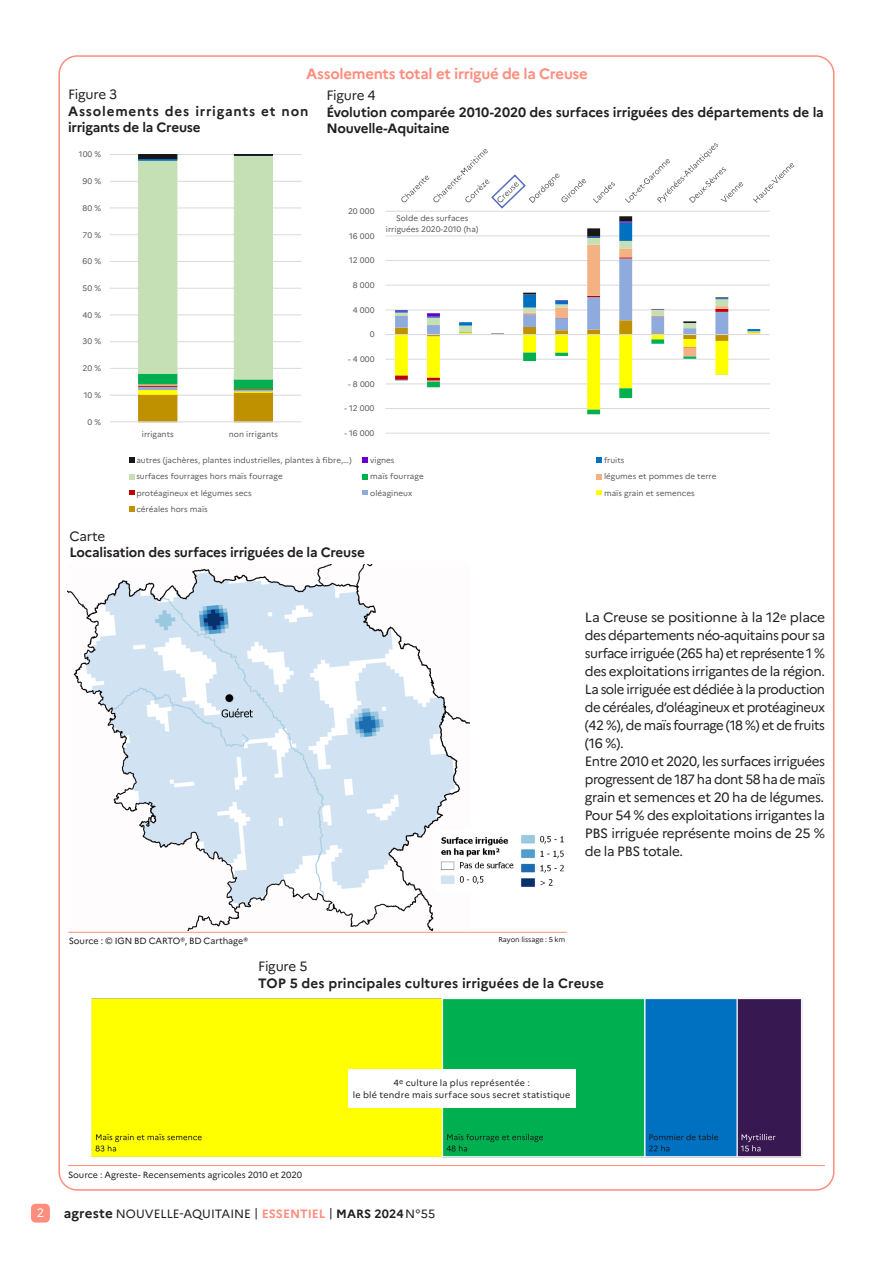
<style>
.page{position:relative;width:893px;height:1263px;background:#fff}
.page>*{position:absolute;margin:0;border:0;box-sizing:border-box;transform-origin:0 0}
.Num_Figure_9{font:700 15px "Marianne";letter-spacing:-.02em;color:#ff8d7e}
.Num_Figure_9-2{font:13.5px/18px "Marianne";letter-spacing:-.03em;color:#231f20;text-align:justify}
.Titre_Figure_9{font:700 13.5px/16.5px "Marianne";letter-spacing:-.01em;color:#231f20}
.Titre_Figure_9-2{font:700 13.5px/16.5px "Marianne";letter-spacing:.055em;color:#231f20}
.Titre_Figure_9-3{font:700 13.5px "Marianne";letter-spacing:.01em;color:#231f20}
.t1{font:12.15px "Marianne";color:#fff}
.t2{font:12px "Marianne";color:#231f20}
.Source{font:9px "Marianne";letter-spacing:-.005em;color:#231f20}
.Num_Figure_9-3{font:9px "Marianne";letter-spacing:.02em;color:#231f20}
.t3{font:8.1px/11.2px "Marianne";color:#595959;text-align:center}
.Source-2{font:7.2px "Marianne";letter-spacing:-.005em;color:#231f20}
.s1{font-weight:700;font-size:13.5px}
.s2{font-weight:700;color:#ff8d7e}
.s3{font-weight:700}
</style>
<div class="page">
<div style="left:31px;top:1204px;width:19px;height:18px;background:#ff8d7e;border-radius:5px"></div>
<hr style="left:110px;top:395px;width:191px;height:1px;background:#d9d9d9">
<hr style="left:110px;top:368px;width:191px;height:1px;background:#d9d9d9">
<hr style="left:110px;top:341px;width:191px;height:1px;background:#d9d9d9">
<hr style="left:110px;top:315px;width:191px;height:1px;background:#d9d9d9">
<hr style="left:110px;top:288px;width:191px;height:1px;background:#d9d9d9">
<hr style="left:110px;top:261px;width:191px;height:1px;background:#d9d9d9">
<hr style="left:110px;top:234px;width:191px;height:1px;background:#d9d9d9">
<hr style="left:110px;top:208px;width:191px;height:1px;background:#d9d9d9">
<hr style="left:110px;top:181px;width:191px;height:1px;background:#d9d9d9">
<hr style="left:110px;top:154px;width:191px;height:1px;background:#d9d9d9">
<svg style="left:138px;top:155px;width:135px;height:266px"></svg>
<div style="left:138px;top:158px;width:39px;height:3px;border:1px solid #0070c0"></div>
<hr style="left:139px;top:154px;width:38px;height:4px;background:#181717">
<div style="left:138px;top:154px;width:39px;height:5px;border:1px solid #181717"></div>
<div style="left:234px;top:154px;width:39px;height:2px;border:1px solid #181717"></div>
<hr style="left:110px;top:421px;width:191px;height:1px;background:#d9d9d9">
<img style="left:91px;top:998px;width:712px;height:160px">
<hr style="left:68px;top:1165px;width:757px;height:1px;background:#ff8d7e">
<hr style="left:385px;top:433px;width:385px;height:1px;background:#d9d9d9">
<hr style="left:385px;top:408px;width:385px;height:1px;background:#d9d9d9">
<hr style="left:385px;top:384px;width:385px;height:1px;background:#d9d9d9">
<hr style="left:385px;top:359px;width:385px;height:1px;background:#d9d9d9">
<hr style="left:385px;top:310px;width:385px;height:1px;background:#d9d9d9">
<hr style="left:385px;top:285px;width:385px;height:1px;background:#d9d9d9">
<hr style="left:385px;top:260px;width:385px;height:1px;background:#d9d9d9">
<hr style="left:385px;top:236px;width:385px;height:1px;background:#d9d9d9">
<hr style="left:385px;top:211px;width:385px;height:1px;background:#d9d9d9">
<svg style="left:395px;top:380px;width:365px;height:34px"></svg>
<svg style="left:395px;top:216px;width:365px;height:164px"></svg>
<hr style="left:385px;top:334px;width:385px;height:1px;background:#d9d9d9">
<svg style="left:593px;top:182px;width:22px;height:21px"></svg>
<svg style="left:625px;top:143px;width:118px;height:60px"></svg>
<svg style="left:753px;top:163px;width:41px;height:40px"></svg>
<svg style="left:129px;top:458px;width:5px;height:5px"></svg>
<svg style="left:363px;top:458px;width:5px;height:5px"></svg>
<svg style="left:597px;top:458px;width:5px;height:5px"></svg>
<svg style="left:129px;top:474px;width:5px;height:5px"></svg>
<svg style="left:363px;top:474px;width:5px;height:5px"></svg>
<svg style="left:597px;top:474px;width:5px;height:5px"></svg>
<svg style="left:129px;top:490px;width:5px;height:5px"></svg>
<svg style="left:363px;top:490px;width:5px;height:5px"></svg>
<svg style="left:597px;top:490px;width:5px;height:5px"></svg>
<svg style="left:129px;top:506px;width:5px;height:5px"></svg>
<svg style="left:401px;top:149px;width:185px;height:60px"></svg>
<img style="left:68px;top:565px;width:402px;height:366px">
<hr style="left:68px;top:932px;width:499px;height:1px;background:#ff8d7e">
<img style="left:438px;top:831px;width:126px;height:62px">
<div style="left:348px;top:1069px;width:227px;height:39px;background:#fff"></div>
<p class="Num_Figure_9" style="left:306px;top:62px;width:283px">Assolements total et irrigué de la Creuse</p>
<p class="Num_Figure_9-2" style="left:68px;top:85px;width:51px">Figure 3</p>
<p class="Titre_Figure_9-2" style="left:68px;top:102px;width:242px">Assolements des irrigants et non irrigants de la Creuse</p>
<p class="t3" style="left:79px;top:148px;width:24px">100 %</p>
<p class="t3" style="left:83px;top:175px;width:20px">90 %</p>
<p class="t3" style="left:83px;top:202px;width:20px">80 %</p>
<p class="t3" style="left:83px;top:228px;width:20px">70 %</p>
<p class="t3" style="left:83px;top:255px;width:20px">60 %</p>
<p class="t3" style="left:83px;top:282px;width:20px">50 %</p>
<p class="t3" style="left:83px;top:309px;width:20px">40 %</p>
<p class="t3" style="left:83px;top:335px;width:20px">30 %</p>
<p class="t3" style="left:83px;top:362px;width:20px">20 %</p>
<p class="t3" style="left:84px;top:389px;width:19px">10 %</p>
<p class="t3" style="left:87px;top:415px;width:15px">0 %</p>
<p class="t3" style="left:142px;top:428px;width:33px">irrigants</p>
<p class="t3" style="left:229px;top:428px;width:51px">non irrigants</p>
<p class="Num_Figure_9-2" style="left:326px;top:86px;width:51px">Figure 4</p>
<p class="Titre_Figure_9" style="left:326px;top:103px;width:499px">Évolution comparée 2010-2020 des surfaces irriguées des départements de la<br>Nouvelle-Aquitaine</p>
<p class="t3" style="left:348px;top:205px;width:28px">20 000</p>
<p class="t3" style="left:349px;top:230px;width:27px">16 000</p>
<p class="t3" style="left:349px;top:254px;width:27px">12 000</p>
<p class="t3" style="left:353px;top:279px;width:23px">8 000</p>
<p class="t3" style="left:353px;top:303px;width:23px">4 000</p>
<p class="t3" style="left:370px;top:328px;width:6px">0</p>
<p class="t3" style="left:348px;top:353px;width:28px">- 4 000</p>
<p class="t3" style="left:348px;top:377px;width:28px">- 8 000</p>
<p class="t3" style="left:344px;top:402px;width:32px">- 12 000</p>
<p class="t3" style="left:344px;top:427px;width:32px">- 16 000</p>
<p class="t3" style="left:386px;top:212px;width:94px">Solde des surfaces irriguées 2020-2010 (ha)</p>
<p class="t3" style="left:136px;top:454px;width:217px">autres (jachères, plantes industrielles, plantes à fibre,…)</p>
<p class="t3" style="left:370px;top:454px;width:26px">vignes</p>
<p class="t3" style="left:604px;top:454px;width:22px">fruits</p>
<p class="t3" style="left:136px;top:470px;width:148px">surfaces fourrages hors maïs fourrage</p>
<p class="t3" style="left:370px;top:470px;width:55px">maïs fourrage</p>
<p class="t3" style="left:604px;top:470px;width:114px">légumes et pommes de terre</p>
<p class="t3" style="left:136px;top:486px;width:117px">protéagineux et légumes secs</p>
<p class="t3" style="left:370px;top:486px;width:44px">oléagineux</p>
<p class="t3" style="left:604px;top:486px;width:92px">maïs grain et semences</p>
<p class="t3" style="left:136px;top:502px;width:73px">céréales hors maïs</p>
<p class="Num_Figure_9-2" style="left:69px;top:526px;width:37px">Carte</p>
<p class="Titre_Figure_9" style="left:69px;top:543px;width:297px">Localisation des surfaces irriguées de la Creuse</p>
<p class="Num_Figure_9-2" style="left:585px;top:607px;width:242px">La Creuse se positionne à la 12<sup>e</sup> place des départements néo-aquitains pour sa surface irriguée (265 ha) et représente 1 % des exploitations irrigantes de la région.</p>
<p class="Num_Figure_9-2" style="left:585px;top:679px;width:242px">La sole irriguée est dédiée à la production de céréales, d’oléagineux et protéagineux (42 %), de maïs fourrage (18 %) et de fruits (16 %).</p>
<p class="Num_Figure_9-2" style="left:585px;top:751px;width:242px">Entre 2010 et 2020, les surfaces irriguées progressent de 187 ha dont 58 ha de maïs grain et semences et 20 ha de légumes.</p>
<p class="Num_Figure_9-2" style="left:585px;top:805px;width:242px">Pour 54 % des exploitations irrigantes la PBS irriguée représente moins de 25 % de la PBS totale.</p>
<p class="Source" style="left:69px;top:934px;width:181px">Source : © IGN BD CARTO®, BD Carthage®</p>
<p class="Source-2" style="left:498px;top:934px;width:68px">Rayon lissage : 5 km</p>
<p class="Num_Figure_9-2" style="left:258px;top:956px;width:51px">Figure 5</p>
<p class="Titre_Figure_9-3" style="left:258px;top:972px;width:347px">TOP 5 des principales cultures irriguées de la Creuse</p>
<p class="Source" style="left:68px;top:1168px;width:236px">Source : Agreste- Recensements agricoles 2010 et 2020</p>
<p class="Num_Figure_9-3" style="left:393px;top:1076px;width:138px">4<sup>e</sup> culture la plus représentée :</p>
<p class="Num_Figure_9-3" style="left:353px;top:1088px;width:219px">le blé tendre mais surface sous secret statistique</p>
<p class="t1" style="left:37px;top:1203px;width:9px">2</p>
<p class="t2" style="left:64px;top:1205px;width:373px"><span class="s1">agreste</span> NOUVELLE-AQUITAINE | <span class="s2">ESSENTIEL</span> | <span class="s3">MARS 2024</span> N°55</p>
</div>
